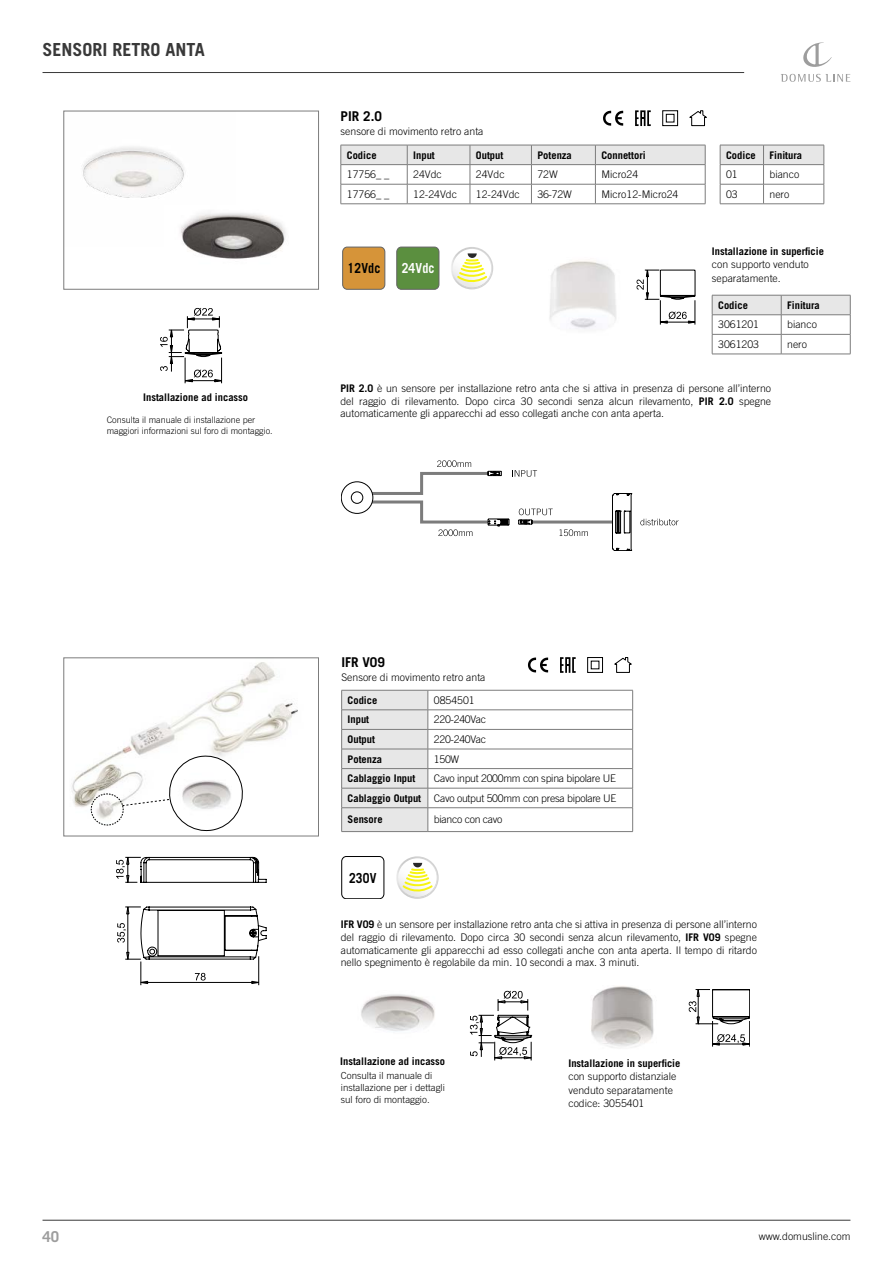
<style>
.page{position:relative;width:893px;height:1263px;background:#fff}
.page>*{position:absolute;margin:0;border:0;box-sizing:border-box;transform-origin:0 0}
.t1{font:700 18px "Trade Gothic LT Pro";color:#393939}
.t2{font:700 15px "Trade Gothic LT Pro";color:#9d9d9d}
.t3{font:700 13.8px "Trade Gothic LT Pro";letter-spacing:.015em;color:#000;scale:.87 1}
.t4{font:700 13.8px "Trade Gothic LT Pro";letter-spacing:.015em;color:#fff;scale:.87 1}
.t5{font:700 13.5px "Trade Gothic LT Pro";color:#000}
.t6{font:300 10.5px/12.6px "Trade Gothic LT Pro";color:#000}
.t7{font:700 10.5px "Trade Gothic LT Pro";color:#000}
.t8{font:300 10.5px/19.6px "Trade Gothic LT Pro";letter-spacing:-.025em;color:#000;text-align:right}
.t9{font:300 9.75px/11.7px "Trade Gothic LT Pro";color:#000}
.t10{font:300 9px/10.5px "Trade Gothic LT Pro";color:#000}
.s1{font-weight:700}
</style>
<div class="page">
<hr style="left:43px;top:72px;width:701px;height:1px;background:#393939">
<hr style="left:43px;top:1220px;width:807px;height:1px;background:#393939">
<svg style="left:781px;top:43px;width:69px;height:39px"></svg>
<img style="left:83px;top:147px;width:101px;height:51px">
<img style="left:549px;top:261px;width:88px;height:68px">
<svg style="left:160px;top:308px;width:63px;height:76px"></svg>
<svg style="left:637px;top:270px;width:59px;height:55px"></svg>
<img style="left:451px;top:247px;width:42px;height:42px">
<img style="left:453px;top:249px;width:39px;height:39px">
<svg style="left:662px;top:110px;width:16px;height:16px"></svg>
<svg style="left:689px;top:110px;width:18px;height:16px"></svg>
<svg style="left:603px;top:111px;width:20px;height:15px"></svg>
<svg style="left:635px;top:110px;width:16px;height:16px"></svg>
<img style="left:181px;top:213px;width:105px;height:46px">
<div style="left:343px;top:247px;width:42px;height:42px;background:#d69439;border-radius:5px"></div>
<div style="left:342px;top:247px;width:43px;height:42px;border:1px solid #636363;border-radius:5px"></div>
<div style="left:397px;top:247px;width:42px;height:42px;background:#5b8f3f;border-radius:5px"></div>
<div style="left:397px;top:247px;width:42px;height:42px;border:1px solid #636363;border-radius:5px"></div>
<img style="left:71px;top:662px;width:227px;height:149px">
<svg style="left:116px;top:856px;width:151px;height:129px"></svg>
<img style="left:396px;top:856px;width:43px;height:43px">
<div style="left:342px;top:856px;width:42px;height:43px;border:1px solid #000;border-radius:5px"></div>
<img style="left:591px;top:986px;width:63px;height:62px">
<svg style="left:470px;top:991px;width:62px;height:70px"></svg>
<svg style="left:689px;top:989px;width:61px;height:57px"></svg>
<svg style="left:91px;top:752px;width:155px;height:80px"></svg>
<img style="left:361px;top:994px;width:74px;height:38px">
<svg style="left:587px;top:657px;width:16px;height:16px"></svg>
<svg style="left:614px;top:657px;width:18px;height:16px"></svg>
<svg style="left:528px;top:657px;width:20px;height:16px"></svg>
<svg style="left:560px;top:657px;width:16px;height:16px"></svg>
<hr style="left:532px;top:520px;width:80px;height:3px;background:#7c7c7c">
<svg style="left:640px;top:519px;width:39px;height:6px"></svg>
<svg style="left:612px;top:493px;width:20px;height:58px"></svg>
<svg style="left:559px;top:529px;width:29px;height:7px"></svg>
<svg style="left:369px;top:460px;width:184px;height:76px"></svg>
<div style="left:341px;top:482px;width:32px;height:31px;background:#fff;border-radius:50%"></div>
<div style="left:341px;top:482px;width:32px;height:32px;border:1px solid #000;border-radius:50%"></div>
<div style="left:351px;top:492px;width:12px;height:12px;border:1px solid #000;border-radius:50%"></div>
<svg style="left:341px;top:145px;width:365px;height:59px"></svg>
<hr style="left:341px;top:204px;width:66px;height:1px;background:#7c7c7c">
<hr style="left:407px;top:204px;width:63px;height:1px;background:#7c7c7c">
<hr style="left:470px;top:204px;width:61px;height:1px;background:#7c7c7c">
<hr style="left:531px;top:204px;width:64px;height:1px;background:#7c7c7c">
<hr style="left:595px;top:204px;width:110px;height:1px;background:#7c7c7c">
<hr style="left:712px;top:354px;width:69px;height:1px;background:#7c7c7c">
<hr style="left:781px;top:354px;width:69px;height:1px;background:#7c7c7c">
<svg style="left:712px;top:295px;width:139px;height:59px"></svg>
<hr style="left:781px;top:314px;width:69px;height:1px;background:#7c7c7c">
<hr style="left:720px;top:204px;width:43px;height:1px;background:#7c7c7c">
<svg style="left:720px;top:145px;width:105px;height:59px"></svg>
<hr style="left:763px;top:204px;width:61px;height:1px;background:#7c7c7c">
<hr style="left:428px;top:690px;width:205px;height:1px;background:#7c7c7c">
<hr style="left:428px;top:709px;width:205px;height:1px;background:#7c7c7c">
<hr style="left:428px;top:729px;width:205px;height:1px;background:#7c7c7c">
<hr style="left:428px;top:749px;width:205px;height:1px;background:#7c7c7c">
<hr style="left:428px;top:768px;width:205px;height:1px;background:#7c7c7c">
<hr style="left:428px;top:788px;width:205px;height:1px;background:#7c7c7c">
<hr style="left:428px;top:807px;width:205px;height:1px;background:#7c7c7c">
<svg style="left:341px;top:690px;width:88px;height:141px;background:#dfdfdf"></svg>
<svg style="left:632px;top:690px;width:1px;height:141px"></svg>
<hr style="left:341px;top:831px;width:87px;height:1px;background:#7c7c7c">
<hr style="left:428px;top:831px;width:205px;height:1px;background:#7c7c7c">
<h1 class="t1" style="left:43px;top:38px;width:164px">SENSORI RETRO ANTA</h1>
<p class="t7" style="left:143px;top:391px;width:106px">Installazione ad incasso</p>
<p class="t10" style="left:107px;top:415px;width:167px">Consulta il manuale di installazione per maggiori informazioni sul foro di montaggio.</p>
<p class="t5" style="left:341px;top:107px;width:43px">PIR 2.0</p>
<p class="t6" style="left:341px;top:125px;width:144px">sensore di movimento retro anta</p>
<p class="t7" style="left:347px;top:148px;width:31px">Codice</p>
<p class="t7" style="left:413px;top:148px;width:23px">Input</p>
<p class="t7" style="left:476px;top:148px;width:29px">Output</p>
<p class="t7" style="left:537px;top:148px;width:36px">Potenza</p>
<p class="t7" style="left:601px;top:148px;width:46px">Connettori</p>
<p class="t6" style="left:347px;top:168px;width:44px">17756_ _</p>
<p class="t6" style="left:413px;top:168px;width:30px">24Vdc</p>
<p class="t6" style="left:476px;top:168px;width:30px">24Vdc</p>
<p class="t6" style="left:537px;top:168px;width:22px">72W</p>
<p class="t6" style="left:601px;top:168px;width:38px">Micro24</p>
<p class="t6" style="left:347px;top:188px;width:44px">17766_ _</p>
<p class="t6" style="left:413px;top:188px;width:45px">12-24Vdc</p>
<p class="t6" style="left:476px;top:188px;width:45px">12-24Vdc</p>
<p class="t6" style="left:537px;top:188px;width:36px">36-72W</p>
<p class="t6" style="left:601px;top:188px;width:78px">Micro12-Micro24</p>
<h3 class="t3" style="left:348px;top:260px;width:39px">12Vdc</h3>
<h3 class="t4" style="left:402px;top:260px;width:39px">24Vdc</h3>
<p class="t7" style="left:726px;top:148px;width:31px">Codice</p>
<p class="t7" style="left:769px;top:148px;width:34px">Finitura</p>
<p class="t6" style="left:726px;top:168px;width:13px">01</p>
<p class="t6" style="left:769px;top:168px;width:31px">bianco</p>
<p class="t6" style="left:726px;top:188px;width:13px">03</p>
<p class="t6" style="left:769px;top:188px;width:21px">nero</p>
<p class="t7" style="left:712px;top:244px;width:114px">Installazione in superficie</p>
<p class="t6" style="left:712px;top:257px;width:98px;line-height:13.5px">con supporto venduto separatamente.</p>
<p class="t7" style="left:718px;top:299px;width:31px">Codice</p>
<p class="t7" style="left:787px;top:299px;width:34px">Finitura</p>
<p class="t6" style="left:718px;top:318px;width:42px">3061201</p>
<p class="t6" style="left:787px;top:318px;width:31px">bianco</p>
<p class="t6" style="left:718px;top:338px;width:42px">3061203</p>
<p class="t6" style="left:787px;top:338px;width:21px">nero</p>
<p class="t6" style="left:340px;top:382px;width:432px;text-align:justify"><span class="s1">PIR 2.0</span> è un sensore per installazione retro anta che si attiva in presenza di persone all’interno del raggio di rilevamento. Dopo circa 30 secondi senza alcun rilevamento, <span class="s1">PIR 2.0</span> spegne automaticamente gli apparecchi ad esso collegati anche con anta aperta.</p>
<p class="t5" style="left:341px;top:654px;width:45px">IFR V09</p>
<p class="t6" style="left:341px;top:670px;width:146px">Sensore di movimento retro anta</p>
<p class="t7" style="left:348px;top:694px;width:31px">Codice</p>
<p class="t6" style="left:434px;top:694px;width:42px">0854501</p>
<p class="t7" style="left:348px;top:713px;width:23px">Input</p>
<p class="t8" style="left:434px;top:710px;width:54px">220-240Vac</p>
<p class="t7" style="left:348px;top:733px;width:29px">Output</p>
<p class="t8" style="left:434px;top:729px;width:54px">220-240Vac</p>
<p class="t7" style="left:348px;top:752px;width:36px">Potenza</p>
<p class="t6" style="left:434px;top:752px;width:27px">150W</p>
<p class="t7" style="left:348px;top:772px;width:69px">Cablaggio Input</p>
<p class="t8" style="left:348px;top:768px;width:270px">Cavo input 2000mm con spina bipolare UE<br><span class="s1">Cablaggio Output</span> Cavo output 500mm con presa bipolare UE</p>
<p class="t7" style="left:348px;top:813px;width:36px">Sensore</p>
<p class="t8" style="left:434px;top:810px;width:70px">bianco con cavo</p>
<h3 class="t3" style="left:349px;top:869px;width:33px">230V</h3>
<p class="t6" style="left:341px;top:918px;width:418px;text-align:justify"><span class="s1">IFR V09</span> è un sensore per installazione retro anta che si attiva in presenza di persone all’interno del raggio di rilevamento. Dopo circa 30 secondi senza alcun rilevamento, <span class="s1">IFR V09</span> spegne automaticamente gli apparecchi ad esso collegati anche con anta aperta. Il tempo di ritardo nello spegnimento è regolabile da min. 10 secondi a max. 3 minuti.</p>
<p class="t7" style="left:340px;top:1055px;width:106px">Installazione ad incasso</p>
<p class="t9" style="left:341px;top:1070px;width:106px">Consulta il manuale di installazione per i dettagli sul foro di montaggio.</p>
<p class="t7" style="left:568px;top:1057px;width:114px">Installazione in superficie</p>
<p class="t6" style="left:568px;top:1070px;width:109px;line-height:13.5px">con supporto distanziale venduto separatamente codice: 3055401</p>
<h2 class="t2" style="left:43px;top:1227px;width:18px">40</h2>
<p class="t6" style="left:759px;top:1229px;width:93px">www.domusline.com</p>
</div>
